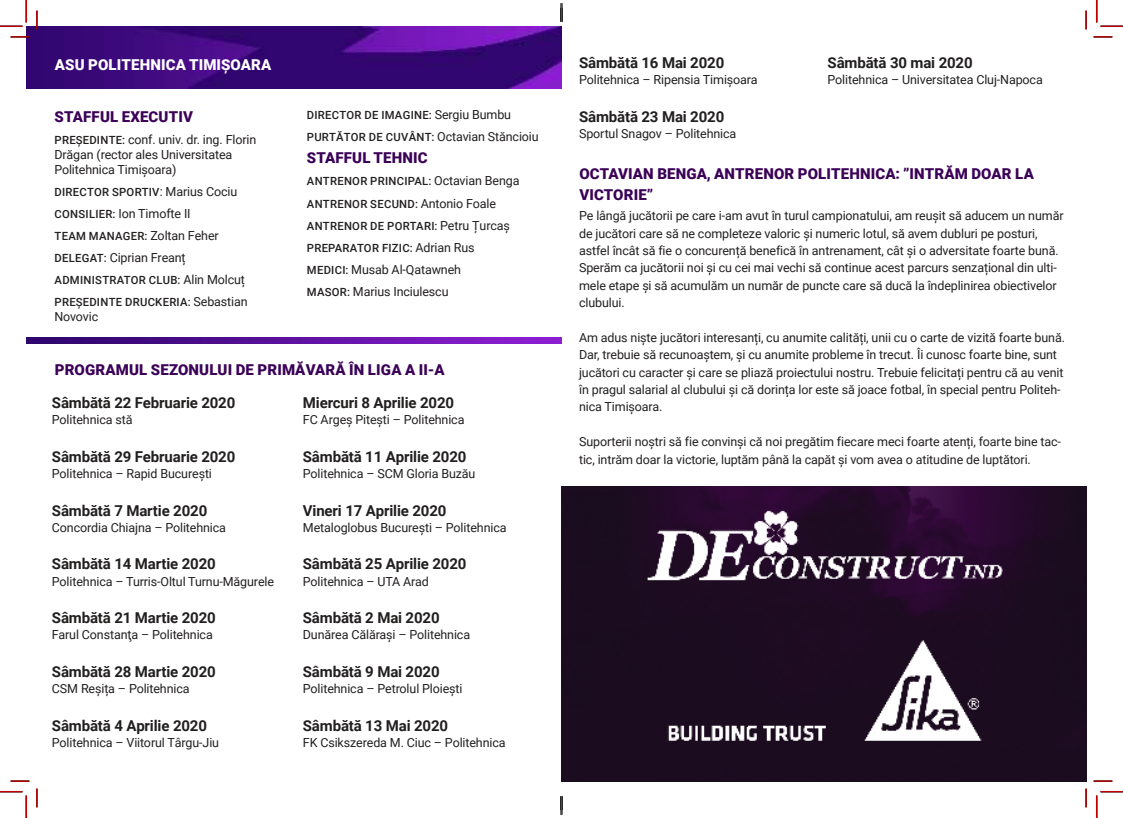
<style>
.page{position:relative;width:1123px;height:818px;background:#fff}
.page>*{position:absolute;margin:0;border:0;box-sizing:border-box;transform-origin:0 0}
.t1{font:700 15px "Roboto";letter-spacing:-.01em;color:#221f1f}
.t2{font:900 15px/20.1px "Roboto";letter-spacing:.01em;color:#3b0257}
.t3{font:900 15px "Roboto";letter-spacing:.01em;color:#fff}
.t4{font:12.5px/17.2px "Roboto";letter-spacing:-.01em;color:#221f1f}
.t5{font:500 11.25px/22.1px "Roboto";letter-spacing:.025em;color:#221f1f}
.s1{font-weight:500;font-size:11.25px}
.s2{font-weight:400;font-size:12.5px}
</style>
<div class="page">
<img style="left:26px;top:337px;width:535px;height:7px">
<img style="left:561px;top:487px;width:525px;height:294px">
<img style="left:26px;top:26px;width:535px;height:63px">
<svg style="left:11px;top:36px;width:18px;height:2px"></svg>
<svg style="left:1093px;top:36px;width:19px;height:2px"></svg>
<svg style="left:11px;top:780px;width:18px;height:2px"></svg>
<svg style="left:1093px;top:780px;width:19px;height:2px"></svg>
<svg style="left:36px;top:11px;width:2px;height:18px"></svg>
<svg style="left:36px;top:788px;width:2px;height:19px"></svg>
<svg style="left:1085px;top:11px;width:1px;height:18px"></svg>
<svg style="left:1085px;top:788px;width:1px;height:19px"></svg>
<svg style="left:0;top:0;width:27px;height:27px"></svg>
<svg style="left:0;top:791px;width:27px;height:27px"></svg>
<svg style="left:1096px;top:0;width:27px;height:27px"></svg>
<svg style="left:1096px;top:791px;width:27px;height:27px"></svg>
<svg style="left:561px;top:3px;width:1px;height:19px"></svg>
<svg style="left:561px;top:796px;width:1px;height:19px"></svg>
<p class="t3" style="left:55px;top:54px;width:218px">ASU POLITEHNICA TIMIȘOARA</p>
<p class="t2" style="left:55px;top:106px;width:140px">STAFFUL EXECUTIV</p>
<p class="t4" style="left:54px;top:131px;width:203px;line-height:15px"><span class="s1">PREȘEDINTE:</span> conf. univ. dr. ing. Florin<br>Drăgan (rector ales Universitatea<br>Politehnica Timișoara)</p>
<p class="t5" style="left:55px;top:181px;width:184px">DIRECTOR SPORTIV<span class="s2">: Marius Cociu</span></p>
<p class="t4" style="left:55px;top:205px;width:138px"><span class="s1">CONSILIER:</span> Ion Timofte II</p>
<p class="t5" style="left:55px;top:225px;width:166px">TEAM MANAGER: <span class="s2">Zoltan Feher</span></p>
<p class="t4" style="left:55px;top:249px;width:133px"><span class="s1">DELEGAT:</span> Ciprian Freanț</p>
<p class="t5" style="left:55px;top:269px;width:195px">ADMINISTRATOR CLUB: <span class="s2">Alin Molcuț<br></span>PREȘEDINTE DRUCKERIA: <span class="s2">Sebastian</span></p>
<p class="t4" style="left:54px;top:308px;width:45px">Novovic</p>
<p class="t5" style="left:307px;top:104px;width:233px">DIRECTOR DE IMAGINE: <span class="s2">Sergiu Bumbu<br></span>PURTĂTOR DE CUVÂNT: <span class="s2">Octavian Stăncioiu</span></p>
<p class="t2" style="left:307px;top:147px;width:122px">STAFFUL TEHNIC</p>
<p class="t5" style="left:307px;top:170px;width:214px">ANTRENOR PRINCIPAL: <span class="s2">Octavian Benga </span>ANTRENOR SECUND: <span class="s2">Antonio Foale </span>ANTRENOR DE PORTARI: <span class="s2">Petru Țurcaș </span>PREPARATOR FIZIC: <span class="s2">Adrian Rus</span></p>
<p class="t4" style="left:307px;top:258px;width:156px;line-height:22.1px"><span class="s1">MEDICI:</span> Musab Al-Qatawneh<br><span class="s1">MASOR:</span> Marius Inciulescu</p>
<p class="t2" style="left:55px;top:359px;width:391px">PROGRAMUL SEZONULUI DE PRIMĂVARĂ ÎN LIGA A II-A</p>
<p class="t1" style="left:52px;top:392px;width:185px">Sâmbătă 22 Februarie 2020</p>
<p class="t4" style="left:52px;top:411px;width:82px">Politehnica stă</p>
<p class="t1" style="left:52px;top:446px;width:185px">Sâmbătă 29 Februarie 2020</p>
<p class="t4" style="left:52px;top:464px;width:161px">Politehnica – Rapid București</p>
<p class="t1" style="left:52px;top:500px;width:157px">Sâmbătă 7 Martie 2020</p>
<p class="t4" style="left:52px;top:518px;width:176px">Concordia Chiajna – Politehnica</p>
<p class="t1" style="left:52px;top:553px;width:165px">Sâmbătă 14 Martie 2020</p>
<p class="t4" style="left:52px;top:572px;width:224px">Politehnica – Turris-Oltul Turnu-Măgurele</p>
<p class="t1" style="left:52px;top:607px;width:165px">Sâmbătă 21 Martie 2020</p>
<p class="t4" style="left:52px;top:626px;width:162px">Farul Constanţa – Politehnica</p>
<p class="t1" style="left:52px;top:661px;width:165px">Sâmbătă 28 Martie 2020</p>
<p class="t4" style="left:52px;top:679px;width:139px">CSM Reșița – Politehnica</p>
<p class="t1" style="left:52px;top:715px;width:157px">Sâmbătă 4 Aprilie 2020</p>
<p class="t4" style="left:52px;top:733px;width:169px">Politehnica – Viitorul Târgu-Jiu</p>
<p class="t1" style="left:303px;top:392px;width:153px">Miercuri 8 Aprilie 2020</p>
<p class="t4" style="left:303px;top:411px;width:163px">FC Argeș Pitești – Politehnica</p>
<p class="t1" style="left:303px;top:446px;width:165px">Sâmbătă 11 Aprilie 2020</p>
<p class="t4" style="left:303px;top:464px;width:174px">Politehnica – SCM Gloria Buzău</p>
<p class="t1" style="left:303px;top:500px;width:145px">Vineri 17 Aprilie 2020</p>
<p class="t4" style="left:303px;top:518px;width:205px">Metaloglobus București – Politehnica</p>
<p class="t1" style="left:303px;top:553px;width:165px">Sâmbătă 25 Aprilie 2020</p>
<p class="t4" style="left:303px;top:572px;width:127px">Politehnica – UTA Arad</p>
<p class="t1" style="left:303px;top:607px;width:138px">Sâmbătă 2 Mai 2020</p>
<p class="t4" style="left:303px;top:626px;width:169px">Dunărea Călărași – Politehnica</p>
<p class="t1" style="left:303px;top:661px;width:138px">Sâmbătă 9 Mai 2020</p>
<p class="t4" style="left:303px;top:679px;width:161px">Politehnica – Petrolul Ploiești</p>
<p class="t1" style="left:303px;top:715px;width:147px">Sâmbătă 13 Mai 2020</p>
<p class="t4" style="left:303px;top:733px;width:204px">FK Csikszereda M. Ciuc – Politehnica</p>
<p class="t1" style="left:579px;top:52px;width:147px">Sâmbătă 16 Mai 2020</p>
<p class="t4" style="left:579px;top:71px;width:180px">Politehnica – Ripensia Timișoara</p>
<p class="t1" style="left:579px;top:106px;width:147px">Sâmbătă 23 Mai 2020</p>
<p class="t4" style="left:579px;top:124px;width:159px">Sportul Snagov – Politehnica</p>
<p class="t1" style="left:827px;top:52px;width:147px">Sâmbătă 30 mai 2020</p>
<p class="t4" style="left:827px;top:71px;width:217px">Politehnica – Universitatea Cluj-Napoca</p>
<p class="t2" style="left:579px;top:163px;width:456px">OCTAVIAN BENGA, ANTRENOR POLITEHNICA: ”INTRĂM DOAR LA<br>VICTORIE”</p>
<p class="t4" style="left:579px;top:207px;width:486px">Pe lângă jucătorii pe care i-am avut în turul campionatului, am reușit să aducem un număr de jucători care să ne completeze valoric și numeric lotul, să avem dubluri pe posturi, astfel încât să fie o concurență benefică în antrenament, cât și o adversitate foarte bună.<br>Sperăm ca jucătorii noi și cu cei mai vechi să continue acest parcurs senzațional din ulti&shy;mele etape și să acumulăm un număr de puncte care să ducă la îndeplinirea obiectivelor clubului.</p>
<p class="t4" style="left:579px;top:328px;width:487px">Am adus niște jucători interesanți, cu anumite calități, unii cu o carte de vizită foarte bună.<br>Dar, trebuie să recunoaștem, și cu anumite probleme în trecut. Îi cunosc foarte bine, sunt jucători cu caracter și care se pliază proiectului nostru. Trebuie felicitați pentru că au venit în pragul salarial al clubului și că dorința lor este să joace fotbal, în special pentru Politeh&shy;nica Timișoara.</p>
<p class="t4" style="left:579px;top:433px;width:483px">Suporterii noștri să fie convinși că noi pregătim fiecare meci foarte atenți, foarte bine tac&shy;tic, intrăm doar la victorie, luptăm până la capăt și vom avea o atitudine de luptători.</p>
</div>
